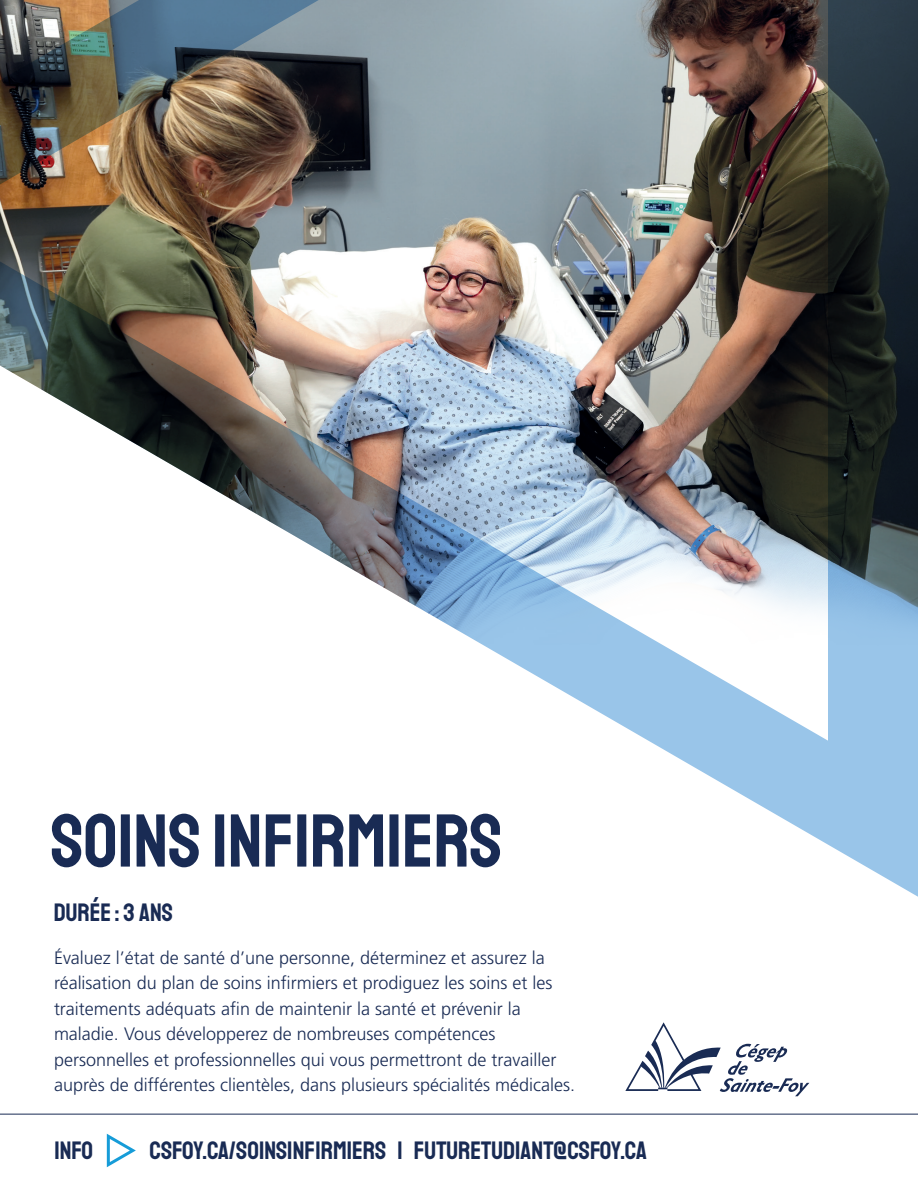
<style>
.page{position:relative;width:918px;height:1188px;background:#fff}
.page>*{position:absolute;margin:0;border:0;box-sizing:border-box;transform-origin:0 0}
.t1{font:75px "Staatliches";color:#192b54}
.t2{font:25.5px "Staatliches";color:#192b54}
.t3{font:300 18px/25.5px "Frutiger LT Std";color:#192b54}
</style>
<div class="page">
<hr style="left:0;top:1114px;width:918px;height:1px;background:#192b54">
<svg style="left:106px;top:1134px;width:30px;height:33px"></svg>
<img style="left:0;top:0;width:918px;height:897px">
<svg style="left:625px;top:1022px;width:184px;height:74px"></svg>
<h1 class="t1" style="left:51px;top:791px;width:453px">SOINS INFIRMIERS</h1>
<h2 class="t2" style="left:54px;top:895px;width:121px">DURÉE : 3 ANS</h2>
<p class="t3" style="left:54px;top:945px;width:523px">Évaluez l’état de santé d’une personne, déterminez et assurez la réalisation du plan de soins infirmiers et prodiguez les soins et les traitements adéquats afin de maintenir la santé et prévenir la maladie. Vous développerez de nombreuses compétences personnelles et professionnelles qui vous permettront de travailler auprès de différentes clientèles, dans plusieurs spécialités médicales.</p>
<h2 class="t2" style="left:54px;top:1134px;width:40px">INFO</h2>
<h2 class="t2" style="left:150px;top:1134px;width:499px">CSFOY.CA/SOINSINFIRMIERS | FUTURETUDIANT@CSFOY.CA</h2>
</div>
